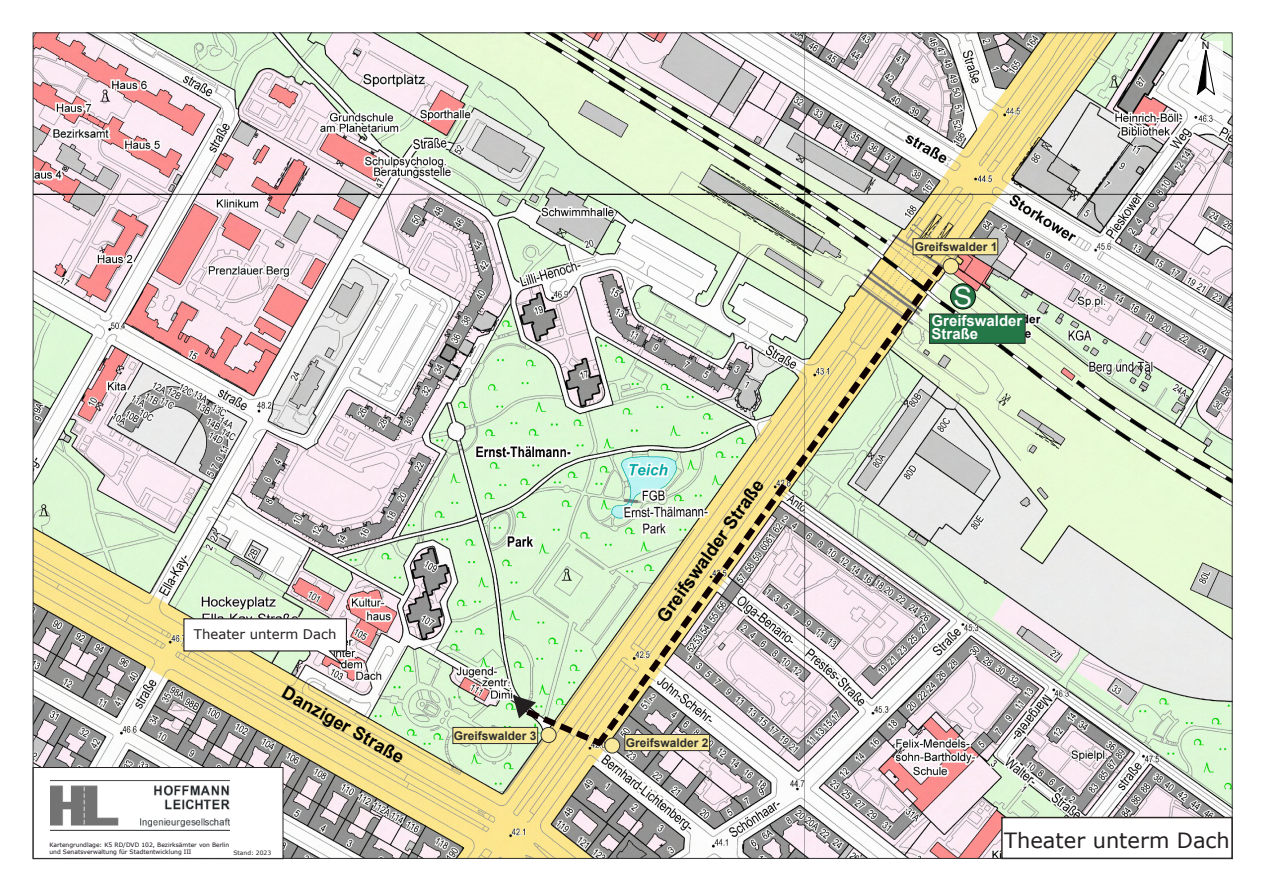
<style>
.page{position:relative;width:1263px;height:894px;background:#fff}
.page>*{position:absolute;margin:0;border:0;box-sizing:border-box;transform-origin:0 0}
.t1{font:28.2px "Arial";color:#fff}
.t2{font:21px "Verdana";color:#231f20}
.t3{font:700 18px "Arial";color:#000}
.t4{font:700 15px/13.4px "Arial";color:#fff}
.t5{font:13.2px "Verdana";color:#231f20}
.t6{font:700 12px "Arial";color:#2d2e2f}
.t7{font:10.35px "Arial";color:#000}
.t8{font:6px/7.2px "Verdana";color:#120c15}
.t9{font:6px "Verdana";color:#231f20}
</style>
<div class="page">
<img style="left:35px;top:35px;width:1195px;height:821px">
<svg style="left:1004px;top:819px;width:226px;height:36px"></svg>
<div style="left:1001px;top:816px;width:232px;height:42px;border:2px solid #2b2824"></div>
<div style="left:33px;top:766px;width:250px;height:92px;background:#fff;border:1px solid #231f20"></div>
<img style="left:50px;top:780px;width:180px;height:48px">
<div style="left:913px;top:239px;width:85px;height:16px;background:#f8e89b"></div>
<div style="left:913px;top:238px;width:85px;height:17px;border:1px solid #2d2e2f"></div>
<div style="left:453px;top:727px;width:85px;height:16px;background:#f8e89b"></div>
<div style="left:452px;top:726px;width:86px;height:17px;border:1px solid #2d2e2f"></div>
<div style="left:950px;top:283px;width:26px;height:26px;background:#277747;border:1px solid #000;border-radius:50%"></div>
<div style="left:929px;top:314px;width:96px;height:29px;background:#247747"></div>
<div style="left:929px;top:313px;width:97px;height:30px;border:1px solid #2d2e2f"></div>
<div style="left:943px;top:258px;width:16px;height:16px;background:#f8e89b;border:1px solid #2d2e2f;border-radius:50%"></div>
<svg style="left:183px;top:617px;width:165px;height:51px"></svg>
<svg style="left:590px;top:258px;width:359px;height:494px;background:#d0d2bc"></svg>
<img style="left:513px;top:695px;width:96px;height:56px">
<div style="left:1189px;top:41px;width:34px;height:59px;background:#fff"></div>
<svg style="left:1196px;top:40px;width:20px;height:56px"></svg>
<h3 class="t5" style="left:194px;top:628px;width:144px">Theater unterm Dach</h3>
<h3 class="t3" style="left:287px;top:684px;width:139px;rotate:30deg">Danziger Straße</h3>
<p class="t8" style="left:50px;top:841px;width:181px">Kartengrundlage: K5 RD/DVD 102, Bezirksämter von Berlin und Senatsverwaltung für Stadtentwicklung III</p>
<p class="t9" style="left:234px;top:850px;width:39px">Stand: 2023</p>
<h3 class="t6" style="left:454px;top:731px;width:84px">Greifswalder 3</h3>
<h3 class="t3" style="left:655px;top:615px;width:172px;rotate:-54deg">Greifswalder Straße</h3>
<h3 class="t6" style="left:626px;top:737px;width:84px">Greifswalder 2</h3>
<h3 class="t6" style="left:915px;top:242px;width:84px">Greifswalder 1</h3>
<h1 class="t1" style="left:954px;top:286px;width:20px">S</h1>
<h3 class="t4" style="left:932px;top:315px;width:92px">Greifswalder<br>Straße</h3>
<h3 class="t7" style="left:1202px;top:42px;width:9px">N</h3>
<h2 class="t2" style="left:1004px;top:831px;width:227px">Theater unterm Dach</h2>
</div>
